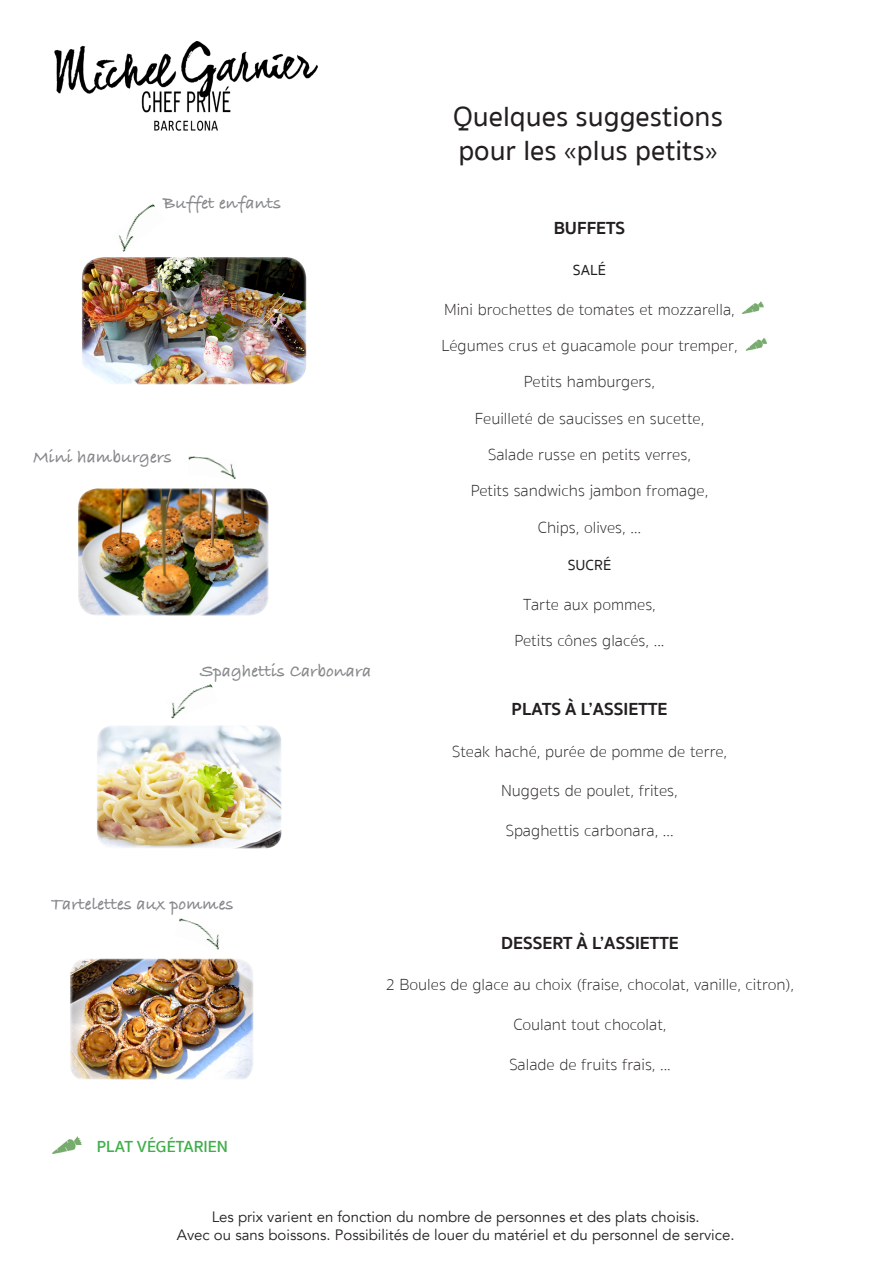
<style>
.page{position:relative;width:893px;height:1263px;background:#fff}
.page>*{position:absolute;margin:0;border:0;box-sizing:border-box;transform-origin:0 0}
.t1{font:500 28.5px/34.2px "Sukhumvit Set";color:#231f20}
.t2{font:700 18px "Bradley Hand ITCTT";color:#86888b}
.t3{font:700 18px "Sukhumvit Set";color:#231f20}
.t4{font:100 16.5px "Sukhumvit Set";color:#231f20}
.t5{font:600 16.5px "Sukhumvit Set";color:#40ae49}
.t6{font:15px/18px "Avenir";color:#231f20;text-align:center}
.t7{font:500 15px "Sukhumvit Set";color:#231f20}
</style>
<div class="page">
<img style="left:97px;top:725px;width:184px;height:123px">
<img style="left:70px;top:958px;width:183px;height:121px">
<img style="left:82px;top:257px;width:224px;height:127px">
<img style="left:78px;top:488px;width:191px;height:128px">
<img style="left:54px;top:41px;width:264px;height:89px">
<img style="left:52px;top:1136px;width:30px;height:18px">
<img style="left:745px;top:337px;width:22px;height:14px">
<img style="left:742px;top:301px;width:22px;height:13px">
<img style="left:118px;top:203px;width:37px;height:49px">
<img style="left:188px;top:456px;width:48px;height:23px">
<img style="left:171px;top:684px;width:42px;height:34px">
<img style="left:179px;top:918px;width:40px;height:31px">
<p class="t2" style="left:163px;top:189px;width:120px">Buffet enfants</p>
<p class="t2" style="left:33px;top:443px;width:141px">Mini hamburgers</p>
<p class="t2" style="left:200px;top:657px;width:173px">Spaghettis Carbonara</p>
<p class="t1" style="left:453px;top:100px;width:271px">Quelques suggestions pour les «plus petits»</p>
<p class="t3" style="left:554px;top:214px;width:73px">BUFFETS</p>
<p class="t7" style="left:573px;top:260px;width:35px">SALÉ</p>
<p class="t4" style="left:444px;top:298px;width:292px">Mini brochettes de tomates et mozzarella,</p>
<p class="t4" style="left:441px;top:334px;width:298px">Légumes crus et guacamole pour tremper,</p>
<p class="t4" style="left:524px;top:371px;width:133px">Petits hamburgers,</p>
<p class="t4" style="left:475px;top:407px;width:231px">Feuilleté de saucisses en sucette,</p>
<p class="t4" style="left:488px;top:443px;width:204px">Salade russe en petits verres,</p>
<p class="t4" style="left:471px;top:480px;width:239px">Petits sandwichs jambon fromage,</p>
<p class="t4" style="left:538px;top:516px;width:105px">Chips, olives, …</p>
<p class="t7" style="left:568px;top:555px;width:45px">SUCRÉ</p>
<p class="t4" style="left:523px;top:593px;width:134px">Tarte aux pommes,</p>
<p class="t4" style="left:514px;top:630px;width:151px">Petits cônes glacés, ...</p>
<p class="t3" style="left:511px;top:696px;width:157px">PLATS À L’ASSIETTE</p>
<p class="t4" style="left:452px;top:740px;width:277px">Steak haché, purée de pomme de terre,</p>
<p class="t4" style="left:501px;top:779px;width:178px">Nuggets de poulet, frites,</p>
<p class="t4" style="left:505px;top:819px;width:170px">Spaghettis carbonara, ...</p>
<p class="t2" style="left:51px;top:890px;width:184px">Tartelettes aux pommes</p>
<p class="t3" style="left:501px;top:929px;width:179px">DESSERT À L’ASSIETTE</p>
<p class="t4" style="left:386px;top:974px;width:410px">2 Boules de glace au choix (fraise, chocolat, vanille, citron),</p>
<p class="t4" style="left:513px;top:1013px;width:155px">Coulant tout chocolat,</p>
<p class="t4" style="left:509px;top:1053px;width:163px">Salade de fruits frais, ...</p>
<p class="t5" style="left:97px;top:1134px;width:133px">PLAT VÉGÉTARIEN</p>
<p class="t6" style="left:177px;top:1208px;width:559px">Les prix varient en fonction du nombre de personnes et des plats choisis.<br>Avec ou sans boissons. Possibilités de louer du matériel et du personnel de service.</p>
</div>
